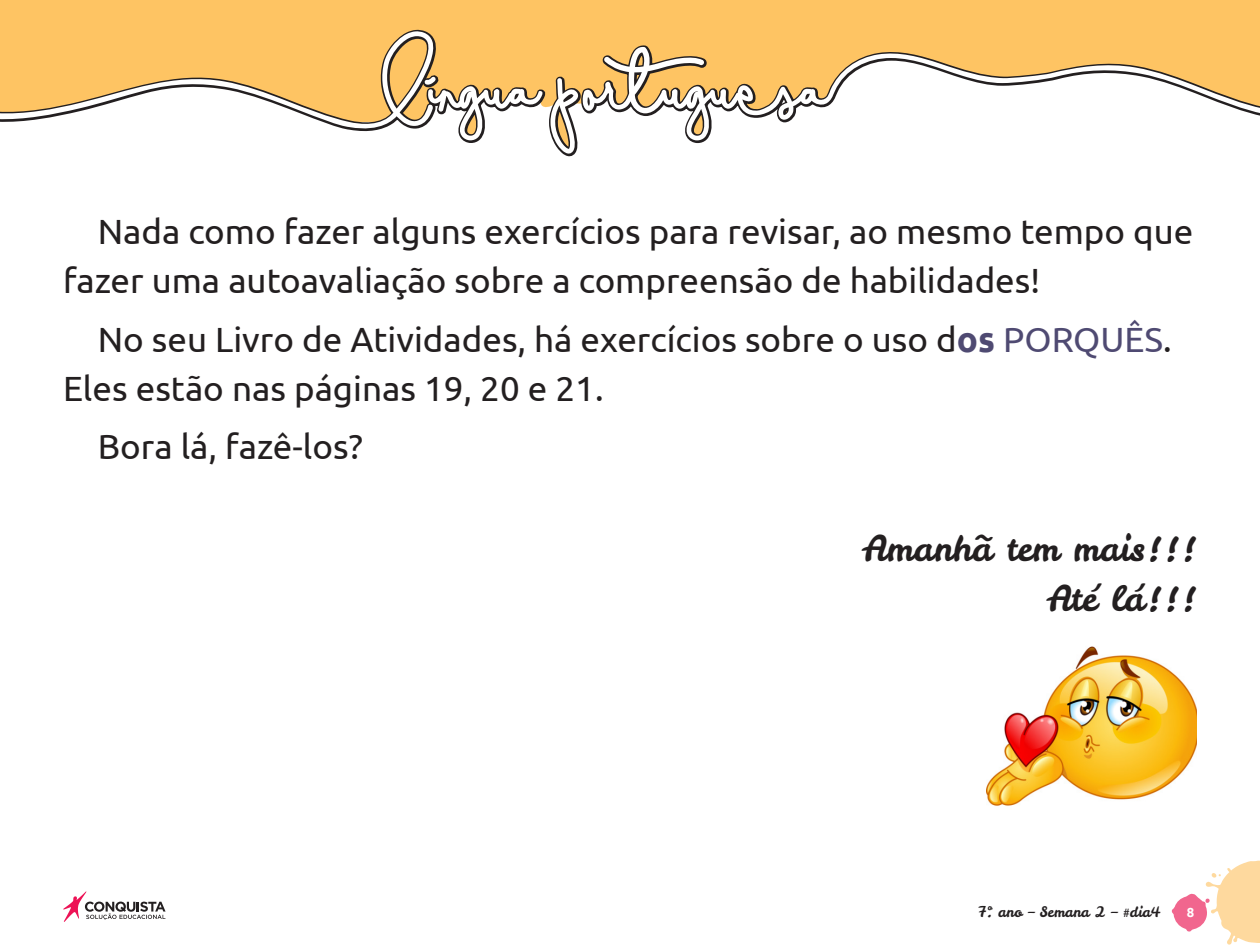
<style>
.page{position:relative;width:1260px;height:945px;background:#fff}
.page>*{position:absolute;margin:0;border:0;box-sizing:border-box;transform-origin:0 0}
.t1{font:35px/49px "Ubuntu";color:#231f20}
.t2{font:35px/50.4px "Leckerli One";color:#231f20;text-align:right}
.t3{font:14.35px "Leckerli One";color:#231f20}
.t4{font:700 13.12px "Ubuntu";color:#fff}
.s1{font-weight:700;color:#4f4a72}
.s2{color:#4f4a72}
</style>
<div class="page">
<svg style="left:1172px;top:861px;width:88px;height:84px"></svg>
<svg style="left:63px;top:891px;width:103px;height:31px"></svg>
<svg style="left:0;top:0;width:1260px;height:157px"></svg>
<svg style="left:0;top:31px;width:1260px;height:123px"></svg>
<img style="left:986px;top:646px;width:211px;height:160px">
<p class="t1" style="left:63px;top:206px;width:1132px;text-indent:35px">Nada como fazer alguns exercícios para revisar, ao mesmo tempo que fazer uma autoavaliação sobre a compreensão de habilidades!</p>
<p class="t1" style="left:63px;top:314px;width:1110px;text-indent:35px">No seu Livro de Atividades, há exercícios sobre o uso d<span class="s1">os</span> <span class="s2">PORQUÊS</span>.<br>Eles estão nas páginas 19, 20 e 21.</p>
<p class="t1" style="left:98px;top:421px;width:267px">Bora lá, fazê-los?</p>
<p class="t2" style="left:863px;top:523px;width:336px">Amanhã tem mais!!!<br>Até lá!!!</p>
<p class="t3" style="left:978px;top:903px;width:184px">7º. ano – Semana 2 – #dia4</p>
<p class="t4" style="left:1187px;top:905px;width:9px">8</p>
</div>
